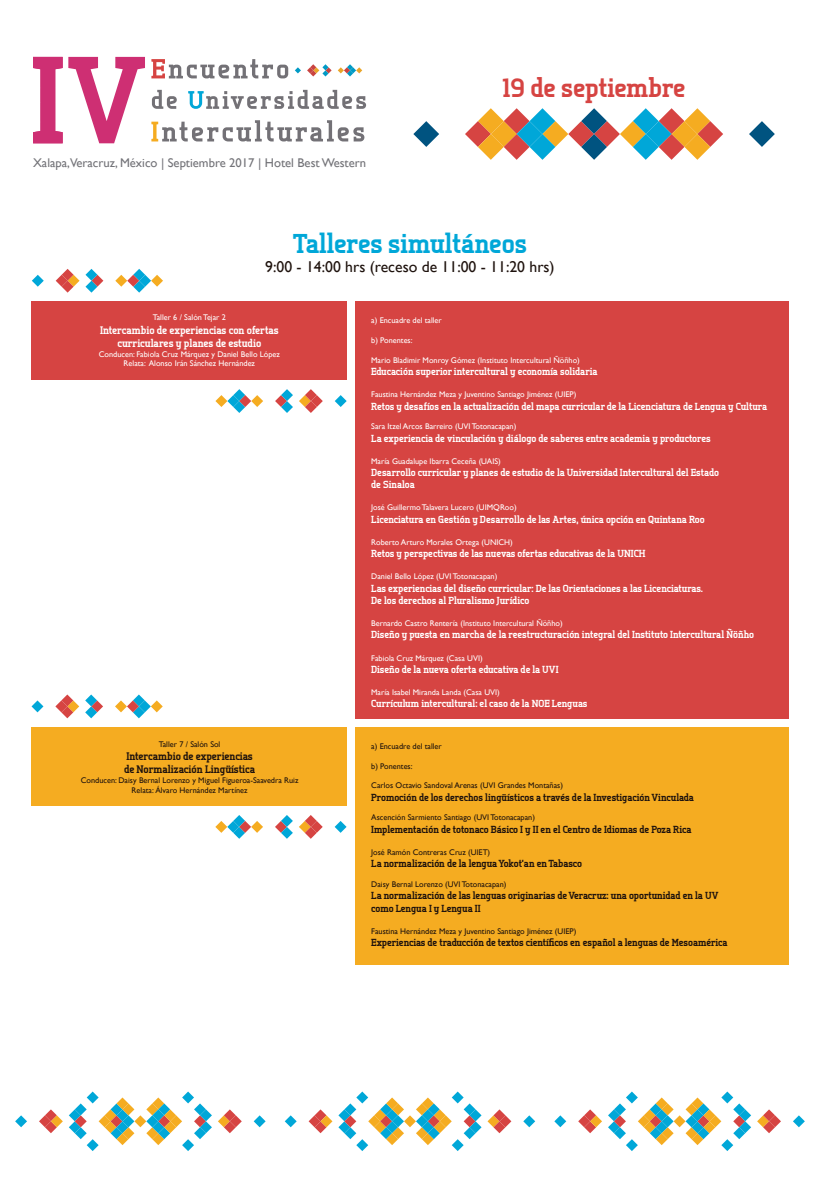
<style>
.page{position:relative;width:820px;height:1197px;background:#fff}
.page>*{position:absolute;margin:0;border:0;box-sizing:border-box;transform-origin:0 0}
.t1{font:800 27.21px "Tertre";color:#00a7d8}
.t2{font:800 26.6px "Tertre";color:#d64442}
.t3{font:15.66px "Gill Sans";color:#1e120d}
.t4{font:12.6px "Gill Sans";color:#727277}
.t5{font:800 10.94px/13.1px "Tertre";color:#fff;text-align:center}
.t6{font:800 10.94px/13.1px "Tertre";color:#1e120d}
.t7{font:800 10.24px/12.3px "Tertre";color:#fff}
.t8{font:800 10.24px/12.3px "Tertre";color:#1e120d}
.t9{font:8.22px/9.8px "Gill Sans";color:#fff;text-align:center}
.t10{font:8.22px/9.8px "Gill Sans";color:#1e120d;text-align:center}
</style>
<div class="page">
<svg style="left:413px;top:121px;width:26px;height:26px"></svg>
<svg style="left:749px;top:121px;width:25px;height:26px"></svg>
<svg style="left:465px;top:108px;width:257px;height:52px"></svg>
<svg style="left:151px;top:59px;width:137px;height:19px"></svg>
<svg style="left:152px;top:90px;width:25px;height:19px"></svg>
<svg style="left:188px;top:90px;width:178px;height:19px"></svg>
<svg style="left:151px;top:120px;width:213px;height:21px"></svg>
<svg style="left:33px;top:57px;width:112px;height:86px"></svg>
<svg style="left:337px;top:64px;width:25px;height:13px"></svg>
<svg style="left:307px;top:64px;width:24px;height:13px"></svg>
<svg style="left:295px;top:67px;width:6px;height:6px"></svg>
<div style="left:32px;top:727px;width:314px;height:79px;background:#f5ac21"></div>
<div style="left:354px;top:727px;width:434px;height:238px;background:#f5ac21"></div>
<svg style="left:115px;top:695px;width:48px;height:23px"></svg>
<svg style="left:85px;top:695px;width:18px;height:23px"></svg>
<svg style="left:55px;top:695px;width:24px;height:23px"></svg>
<svg style="left:32px;top:700px;width:11px;height:12px"></svg>
<div style="left:32px;top:301px;width:314px;height:79px;background:#d64442"></div>
<div style="left:354px;top:301px;width:434px;height:417px;background:#d64442"></div>
<svg style="left:215px;top:389px;width:48px;height:24px"></svg>
<svg style="left:275px;top:389px;width:18px;height:24px"></svg>
<svg style="left:299px;top:389px;width:23px;height:24px"></svg>
<svg style="left:334px;top:395px;width:12px;height:12px"></svg>
<svg style="left:215px;top:815px;width:48px;height:24px"></svg>
<svg style="left:275px;top:815px;width:47px;height:24px"></svg>
<svg style="left:334px;top:821px;width:12px;height:12px"></svg>
<svg style="left:115px;top:269px;width:48px;height:24px"></svg>
<svg style="left:85px;top:269px;width:18px;height:24px"></svg>
<svg style="left:56px;top:269px;width:23px;height:24px"></svg>
<svg style="left:32px;top:275px;width:12px;height:12px"></svg>
<svg style="left:554px;top:1115px;width:12px;height:12px"></svg>
<svg style="left:578px;top:1109px;width:23px;height:24px"></svg>
<svg style="left:608px;top:1092px;width:142px;height:59px"></svg>
<svg style="left:757px;top:1109px;width:23px;height:24px"></svg>
<svg style="left:793px;top:1115px;width:11px;height:12px"></svg>
<svg style="left:284px;top:1115px;width:12px;height:12px"></svg>
<svg style="left:308px;top:1109px;width:24px;height:24px"></svg>
<svg style="left:338px;top:1092px;width:143px;height:59px"></svg>
<svg style="left:487px;top:1109px;width:24px;height:24px"></svg>
<svg style="left:523px;top:1115px;width:12px;height:12px"></svg>
<svg style="left:15px;top:1115px;width:12px;height:12px"></svg>
<svg style="left:39px;top:1109px;width:24px;height:24px"></svg>
<svg style="left:69px;top:1092px;width:143px;height:59px"></svg>
<svg style="left:218px;top:1109px;width:23px;height:24px"></svg>
<svg style="left:253px;top:1115px;width:12px;height:12px"></svg>
<p class="t4" style="left:33px;top:155px;width:334px">Xalapa,Veracruz, México | Septiembre 2017 | Hotel Best Western</p>
<h2 class="t2" style="left:502px;top:71px;width:184px">19 de septiembre</h2>
<h1 class="t1" style="left:293px;top:226px;width:235px">Talleres simultáneos</h1>
<h3 class="t3" style="left:265px;top:257px;width:291px">9:00 - 14:00 hrs (receso de 11:00 - 11:20 hrs)</h3>
<p class="t9" style="left:153px;top:313px;width:74px">Taller 6 / Salón Tejar 2</p>
<p class="t5" style="left:100px;top:323px;width:180px">Intercambio de experiencias con ofertas curriculares y planes de estudio</p>
<p class="t9" style="left:99px;top:349px;width:182px">Conducen: Fabiola Cruz Márquez y Daniel Bello López<br>Relata: Alonso Irán Sánchez Hernández</p>
<p class="t10" style="left:159px;top:739px;width:63px">Taller 7 / Salón Sol</p>
<p class="t6" style="left:124px;top:749px;width:133px">Intercambio de experiencias de Normalización Lingüística</p>
<p class="t10" style="left:81px;top:775px;width:219px">Conducen: Daisy Bernal Lorenzo y Miguel Figueroa-Saavedra Ruiz<br>Relata: Álvaro Hernández Martínez</p>
<p class="t9" style="left:371px;top:316px;width:72px">a) Encuadre del taller</p>
<p class="t9" style="left:371px;top:335px;width:43px">b) Ponentes:</p>
<p class="t9" style="left:371px;top:355px;width:210px">Mario Bladimir Monroy Gómez (Instituto Intercultural Ñöñho)</p>
<p class="t7" style="left:371px;top:365px;width:228px">Educación superior intercultural y economía solidaria</p>
<p class="t9" style="left:371px;top:389px;width:206px">Faustina Hernández Meza y Juventino Santiago Jiménez (UIEP)</p>
<p class="t7" style="left:371px;top:400px;width:397px">Retos y desafíos en la actualización del mapa curricular de la Licenciatura de Lengua y Cultura</p>
<p class="t9" style="left:371px;top:421px;width:146px">Sara Itzel Arcos Barreiro (UVI Totonacapan)</p>
<p class="t7" style="left:371px;top:432px;width:341px">La experiencia de vinculación y diálogo de saberes entre academia y productores</p>
<p class="t9" style="left:371px;top:456px;width:131px">María Guadalupe Ibarra Ceceña (UAIS)</p>
<p class="t7" style="left:371px;top:466px;width:349px">Desarrollo curricular y planes de estudio de la Universidad Intercultural del Estado de Sinaloa</p>
<p class="t9" style="left:371px;top:503px;width:147px">José Guillermo Talavera Lucero (UIMQRoo)</p>
<p class="t7" style="left:371px;top:513px;width:335px">Licenciatura en Gestión y Desarrollo de las Artes, única opción en Quintana Roo</p>
<p class="t9" style="left:371px;top:537px;width:143px">Roberto Arturo Morales Ortega (UNICH)</p>
<p class="t7" style="left:371px;top:547px;width:275px">Retos y perspectivas de las nuevas ofertas educativas de la UNICH</p>
<p class="t9" style="left:371px;top:572px;width:127px">Daniel Bello López (UVI Totonacapan)</p>
<p class="t7" style="left:371px;top:582px;width:333px">Las experiencias del diseño curricular: De las Orientaciones a las Licenciaturas.<br>De los derechos al Pluralismo Jurídico</p>
<p class="t9" style="left:371px;top:618px;width:193px">Bernardo Castro Rentería (Instituto Intercultural Ñöñho)</p>
<p class="t7" style="left:371px;top:628px;width:384px">Diseño y puesta en marcha de la reestructuración integral del Instituto Intercultural Ñöñho</p>
<p class="t9" style="left:371px;top:653px;width:113px">Fabiola Cruz Márquez (Casa UVI)</p>
<p class="t7" style="left:371px;top:663px;width:189px">Diseño de la nueva oferta educativa de la UVI</p>
<p class="t9" style="left:371px;top:687px;width:130px">María Isabel Miranda Landa (Casa UVI)</p>
<p class="t7" style="left:371px;top:697px;width:218px">Currículum intercultural: el caso de la NOE Lenguas</p>
<p class="t10" style="left:371px;top:741px;width:72px">a) Encuadre del taller</p>
<p class="t10" style="left:371px;top:761px;width:43px">b) Ponentes:</p>
<p class="t10" style="left:371px;top:781px;width:193px">Carlos Octavio Sandoval Arenas (UVI Grandes Montañas)</p>
<p class="t8" style="left:371px;top:791px;width:324px">Promoción de los derechos lingüísticos a través de la Investigación Vinculada</p>
<p class="t10" style="left:371px;top:813px;width:165px">Ascención Sarmiento Santiago (UVI Totonacapan)</p>
<p class="t8" style="left:371px;top:823px;width:321px">Implementación de totonaco Básico I y II en el Centro de Idiomas de Poza Rica</p>
<p class="t10" style="left:371px;top:847px;width:120px">José Ramón Contreras Cruz (UIET)</p>
<p class="t8" style="left:371px;top:857px;width:212px">La normalización de la lengua Yokot’an en Tabasco</p>
<p class="t10" style="left:371px;top:879px;width:137px">Daisy Bernal Lorenzo (UVI Totonacapan)</p>
<p class="t8" style="left:371px;top:889px;width:348px">La normalización de las lenguas originarias de Veracruz: una oportunidad en la UV como Lengua I y Lengua II</p>
<p class="t10" style="left:371px;top:926px;width:206px">Faustina Hernández Meza y Juventino Santiago Jiménez (UIEP)</p>
<p class="t8" style="left:371px;top:936px;width:358px">Experiencias de traducción de textos científicos en español a lenguas de Mesoamérica</p>
</div>
